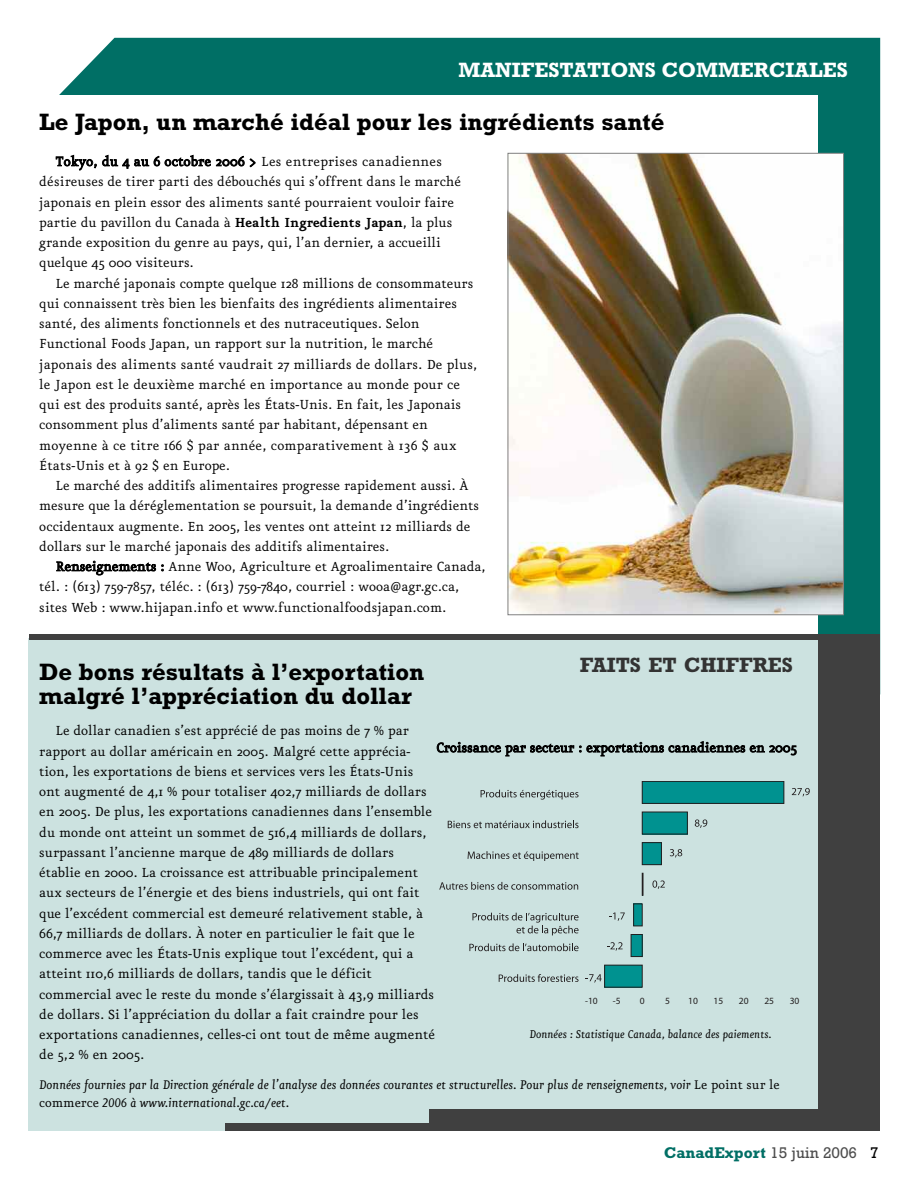
<style>
.page{position:relative;width:918px;height:1188px;background:#fff}
.page>*{position:absolute;margin:0;border:0;box-sizing:border-box;transform-origin:0 0}
.t1{font:700 24px/24px "Rockwell";color:#000}
.t2{font:700 21px "Rockwell";color:#fff}
.t3{font:700 21px "Rockwell";color:#333}
.t4{font:15.75px/20.2px "Eureka";color:#000}
.t5{font:700 15.75px "Rockwell";color:#006f65}
.t6{font:italic 15px/18px "Eureka";color:#000}
.t7{font:italic 13.5px "Eureka";color:#000}
.t8{font:9.45px "Myriad";color:#231f20}
.s1{font-weight:700}
.s2{font-style:normal}
.s3{font-weight:400;color:#4d4d4d}
.s4{font-weight:400;color:#000}
</style>
<div class="page">
<div style="left:59px;top:38px;width:821px;height:596px;background:#006f65"></div>
<div style="left:38px;top:638px;width:842px;height:492px;background:#404040"></div>
<div style="left:30px;top:95px;width:788px;height:1035px;background:#fff"></div>
<div style="left:28px;top:638px;width:790px;height:492px;background:#cce2e0"></div>
<div style="left:430px;top:1109px;width:450px;height:21px;background:#404040"></div>
<div style="left:226px;top:1123px;width:654px;height:7px;background:#404040"></div>
<div style="left:605px;top:965px;width:37px;height:22px;background:#009290"></div>
<div style="left:604px;top:965px;width:38px;height:22px;border:1px solid #231f20"></div>
<div style="left:631px;top:935px;width:11px;height:22px;background:#009290"></div>
<div style="left:631px;top:934px;width:11px;height:23px;border:1px solid #231f20"></div>
<div style="left:634px;top:904px;width:8px;height:22px;background:#009290"></div>
<div style="left:633px;top:904px;width:9px;height:22px;border:1px solid #231f20"></div>
<svg style="left:642px;top:873px;width:1px;height:23px"></svg>
<div style="left:642px;top:843px;width:19px;height:22px;background:#009290"></div>
<div style="left:642px;top:842px;width:20px;height:23px;border:1px solid #231f20"></div>
<div style="left:642px;top:812px;width:45px;height:22px;background:#009290"></div>
<div style="left:642px;top:812px;width:46px;height:22px;border:1px solid #231f20"></div>
<div style="left:642px;top:781px;width:142px;height:22px;background:#009290"></div>
<div style="left:642px;top:781px;width:142px;height:23px;border:1px solid #231f20"></div>
<svg style="left:481px;top:790px;width:98px;height:10px"></svg>
<svg style="left:448px;top:820px;width:131px;height:8px"></svg>
<svg style="left:468px;top:851px;width:111px;height:10px"></svg>
<svg style="left:439px;top:882px;width:139px;height:8px"></svg>
<svg style="left:472px;top:913px;width:107px;height:22px"></svg>
<svg style="left:469px;top:943px;width:110px;height:8px"></svg>
<svg style="left:499px;top:974px;width:80px;height:8px"></svg>
<svg style="left:792px;top:788px;width:18px;height:8px"></svg>
<svg style="left:695px;top:819px;width:12px;height:9px"></svg>
<svg style="left:670px;top:849px;width:12px;height:9px"></svg>
<svg style="left:652px;top:880px;width:13px;height:9px"></svg>
<svg style="left:609px;top:913px;width:16px;height:8px"></svg>
<svg style="left:607px;top:942px;width:16px;height:9px"></svg>
<svg style="left:586px;top:974px;width:16px;height:9px"></svg>
<img style="left:510px;top:155px;width:332px;height:458px">
<div style="left:508px;top:153px;width:336px;height:462px;border:1px solid #808080"></div>
<div style="left:30px;top:634px;width:850px;height:5px;background:#404040"></div>
<h2 class="t2" style="left:459px;top:63px;width:391px">MANIFESTATIONS COMMERCIALES</h2>
<h1 class="t1" style="left:39px;top:112px;width:627px">Le Japon, un marché idéal pour les ingrédients santé</h1>
<p class="t4" style="left:39px;top:151px;width:423px;text-indent:16px">Tokyo, du 4 au 6 octobre 2006 &gt; Les entreprises canadiennes désireuses de tirer parti des débouchés qui s’offrent dans le marché japonais en plein essor des aliments santé pourraient vouloir faire partie du pavillon du Canada à <span class="s1">Health Ingredients Japan</span>, la plus grande exposition du genre au pays, qui, l’an dernier, a accueilli quelque 45 000 visiteurs.</p>
<p class="t4" style="left:39px;top:272px;width:440px;text-indent:16px">Le marché japonais compte quelque 128 millions de consommateurs qui connaissent très bien les bienfaits des ingrédients alimentaires santé, des aliments fonctionnels et des nutraceutiques. Selon Functional Foods Japan, un rapport sur la nutrition, le marché japonais des aliments santé vaudrait 27 milliards de dollars. De plus, le Japon est le deuxième marché en importance au monde pour ce qui est des produits santé, après les États-Unis. En fait, les Japonais consomment plus d’aliments santé par habitant, dépensant en moyenne à ce titre 166 $ par année, comparativement à 136 $ aux États-Unis et à 92 $ en Europe.</p>
<p class="t4" style="left:39px;top:475px;width:441px;text-indent:16px">Le marché des additifs alimentaires progresse rapidement aussi. À mesure que la déréglementation se poursuit, la demande d’ingrédients occidentaux augmente. En 2005, les ventes ont atteint 12 milliards de dollars sur le marché japonais des additifs alimentaires.</p>
<p class="t4" style="left:39px;top:556px;width:448px;text-indent:16px">Renseignements : Anne Woo, Agriculture et Agroalimentaire Canada, tél. : (613) 759-7857, téléc. : (613) 759-7840, courriel : wooa@agr.gc.ca, sites Web : www.hijapan.info et www.functionalfoodsjapan.com.</p>
<h1 class="t1" style="left:39px;top:662px;width:386px">De bons résultats à l’exportation malgré l’appréciation du dollar</h1>
<h2 class="t3" style="left:580px;top:658px;width:215px">FAITS ET CHIFFRES</h2>
<p class="t4" style="left:39px;top:720px;width:397px;text-indent:16px">Le dollar canadien s’est apprécié de pas moins de 7 % par rapport au dollar américain en 2005. Malgré cette apprécia&shy;tion, les exportations de biens et services vers les États-Unis ont augmenté de 4,1 % pour totaliser 402,7 milliards de dollars en 2005. De plus, les exportations canadiennes dans l’ensemble du monde ont atteint un sommet de 516,4 milliards de dollars, surpassant l’ancienne marque de 489 milliards de dollars établie en 2000. La croissance est attribuable principalement aux secteurs de l’énergie et des biens industriels, qui ont fait que l’excédent commercial est demeuré relativement stable, à 66,7 milliards de dollars. À noter en particulier le fait que le commerce avec les États-Unis explique tout l’excédent, qui a atteint 110,6 milliards de dollars, tandis que le déficit commercial avec le reste du monde s’élargissait à 43,9 milliards de dollars. Si l’appréciation du dollar a fait craindre pour les exportations canadiennes, celles-ci ont tout de même augmenté de 5,2 % en 2005.</p>
<p class="t4" style="left:436px;top:737px;width:362px">Croissance par secteur : exportations canadiennes en 2005</p>
<p class="t8" style="left:585px;top:997px;width:14px">-10</p>
<p class="t8" style="left:613px;top:997px;width:9px">-5</p>
<p class="t8" style="left:640px;top:997px;width:6px">0</p>
<p class="t8" style="left:665px;top:997px;width:6px">5</p>
<p class="t8" style="left:688px;top:997px;width:11px">10</p>
<p class="t8" style="left:714px;top:997px;width:11px">15</p>
<p class="t8" style="left:739px;top:997px;width:11px">20</p>
<p class="t8" style="left:764px;top:997px;width:11px">25</p>
<p class="t8" style="left:790px;top:997px;width:11px">30</p>
<p class="t7" style="left:530px;top:1025px;width:244px">Données : Statistique Canada, balance des paiements.</p>
<p class="t6" style="left:39px;top:1075px;width:742px">Données fournies par la Direction générale de l’analyse des données courantes et structurelles. Pour plus de renseignements, voir <span class="s2">Le point sur le commerce</span> 2006 à www.international.gc.ca/eet.</p>
<p class="t5" style="left:664px;top:1147px;width:216px">CanadExport <span class="s3">15 juin 2006</span> <span class="s4">7</span></p>
</div>
